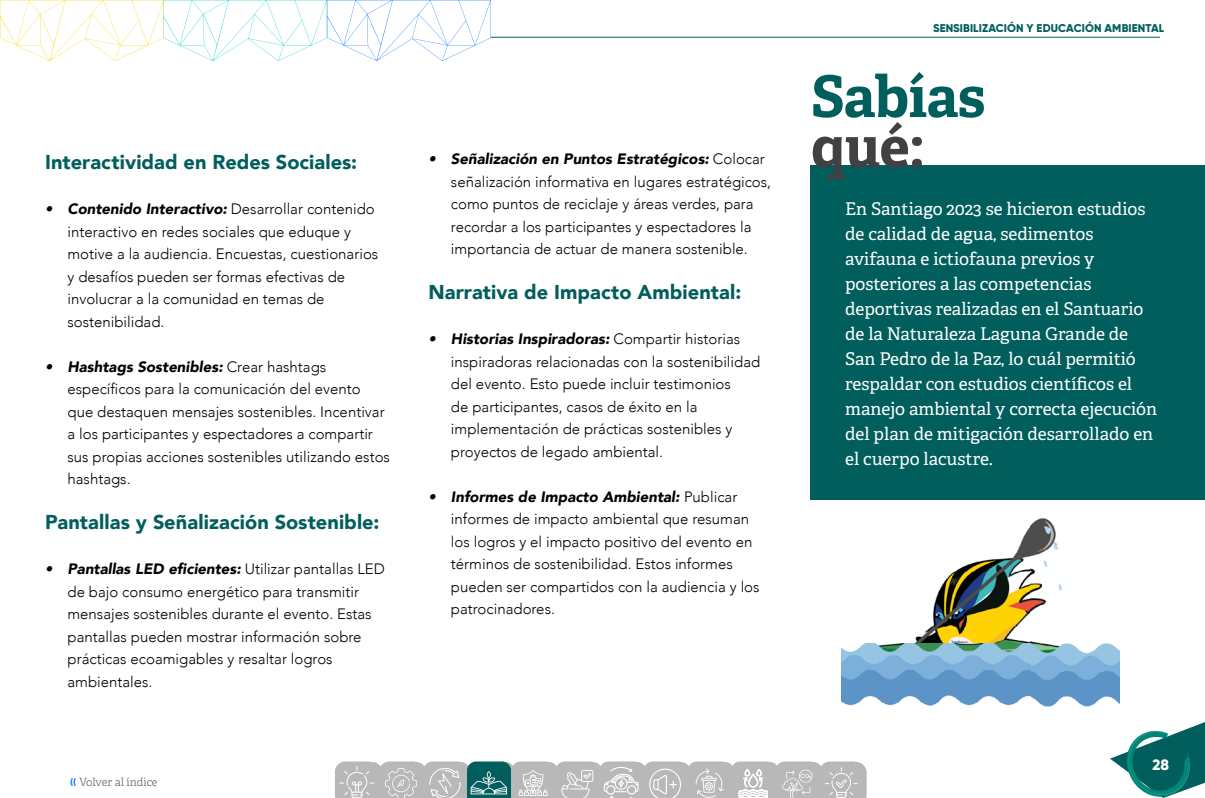
<style>
.page{position:relative;width:1205px;height:798px;background:#fff}
.page>*{position:absolute;margin:0;border:0;box-sizing:border-box;transform-origin:0 0}
.t1{font:700 57.5px "Adelle";letter-spacing:-.015em;color:#005e5c}
.t2{font:700 57.5px "Adelle";color:#414042}
.t3{font:900 20px "Avenir";letter-spacing:.005em;color:#005e5c}
.t4{font:17.5px/25px "Adelle";color:#fff}
.t5{font:300 15px/22.5px "Avenir";color:#000}
.t6{font:800 15px "Gilroy";color:#fff}
.t7{font:800 11.25px "Gilroy";letter-spacing:.01em;color:#005e5c}
.t8{font:300 11.25px "Adelle";color:#666}
.s1{font-weight:900;font-style:italic}
</style>
<div class="page">
<svg style="left:0;top:0;width:491px;height:61px"></svg>
<hr style="left:491px;top:37px;width:669px;height:1px;background:#005e5c">
<svg style="left:1110px;top:722px;width:95px;height:75px"></svg>
<svg style="left:335px;top:761px;width:531px;height:36px;background:#b5bcbc"></svg>
<img style="left:841px;top:527px;width:189px;height:179px">
<img style="left:1030px;top:518px;width:89px;height:189px">
<div style="left:811px;top:166px;width:394px;height:334px;background:#005e5c"></div>
<h2 class="t3" style="left:45px;top:145px;width:314px">Interactividad en Redes Sociales:</h2>
<p class="t5" style="left:68px;top:197px;width:312px;text-indent:-22px"><span class="s1">• Contenido Interactivo:</span> Desarrollar contenido interactivo en redes sociales que eduque y motive a la audiencia. Encuestas, cuestionarios y desafíos pueden ser formas efectivas de involucrar a la comunidad en temas de sostenibilidad.</p>
<p class="t5" style="left:68px;top:355px;width:324px;text-indent:-22px"><span class="s1">• Hashtags Sostenibles:</span> Crear hashtags específicos para la comunicación del evento que destaquen mensajes sostenibles. Incentivar a los participantes y espectadores a compartir sus propias acciones sostenibles utilizando estos hashtags.</p>
<h2 class="t3" style="left:45px;top:505px;width:336px">Pantallas y Señalización Sostenible:</h2>
<p class="t5" style="left:68px;top:557px;width:319px;text-indent:-22px"><span class="s1">• Pantallas LED eficientes:</span> Utilizar pantallas LED de bajo consumo energético para transmitir mensajes sostenibles durante el evento. Estas pantallas pueden mostrar información sobre prácticas ecoamigables y resaltar logros ambientales.</p>
<p class="t8" style="left:79px;top:775px;width:80px">Volver al índice</p>
<p class="t5" style="left:451px;top:147px;width:322px;text-indent:-22px"><span class="s1">• Señalización en Puntos Estratégicos:</span> Colocar señalización informativa en lugares estratégicos, como puntos de reciclaje y áreas verdes, para recordar a los participantes y espectadores la importancia de actuar de manera sostenible.</p>
<h2 class="t3" style="left:428px;top:275px;width:314px">Narrativa de Impacto Ambiental:</h2>
<p class="t5" style="left:451px;top:327px;width:311px;text-indent:-22px"><span class="s1">• Historias Inspiradoras:</span> Compartir historias inspiradoras relacionadas con la sostenibilidad del evento. Esto puede incluir testimonios<br>de participantes, casos de éxito en la implementación de prácticas sostenibles y proyectos de legado ambiental.</p>
<p class="t5" style="left:451px;top:485px;width:310px;text-indent:-22px"><span class="s1">• Informes de Impacto Ambiental:</span> Publicar informes de impacto ambiental que resuman los logros y el impacto positivo del evento en términos de sostenibilidad. Estos informes pueden ser compartidos con la audiencia y los patrocinadores.</p>
<p class="t7" style="left:933px;top:21px;width:233px">SENSIBILIZACIÓN Y EDUCACIÓN AMBIENTAL</p>
<h1 class="t1" style="left:811px;top:60px;width:176px">Sabías</h1>
<h1 class="t2" style="left:811px;top:110px;width:115px">qué:</h1>
<p class="t4" style="left:845px;top:196px;width:313px">En Santiago 2023 se hicieron estudios de calidad de agua, sedimentos avifauna e ictiofauna previos y posteriores a las competencias deportivas realizadas en el Santuario de la Naturaleza Laguna Grande de San Pedro de la Paz, lo cuál permitió respaldar con estudios científicos el manejo ambiental y correcta ejecución del plan de mitigación desarrollado en el cuerpo lacustre.</p>
<p class="t6" style="left:1152px;top:754px;width:18px">28</p>
</div>
